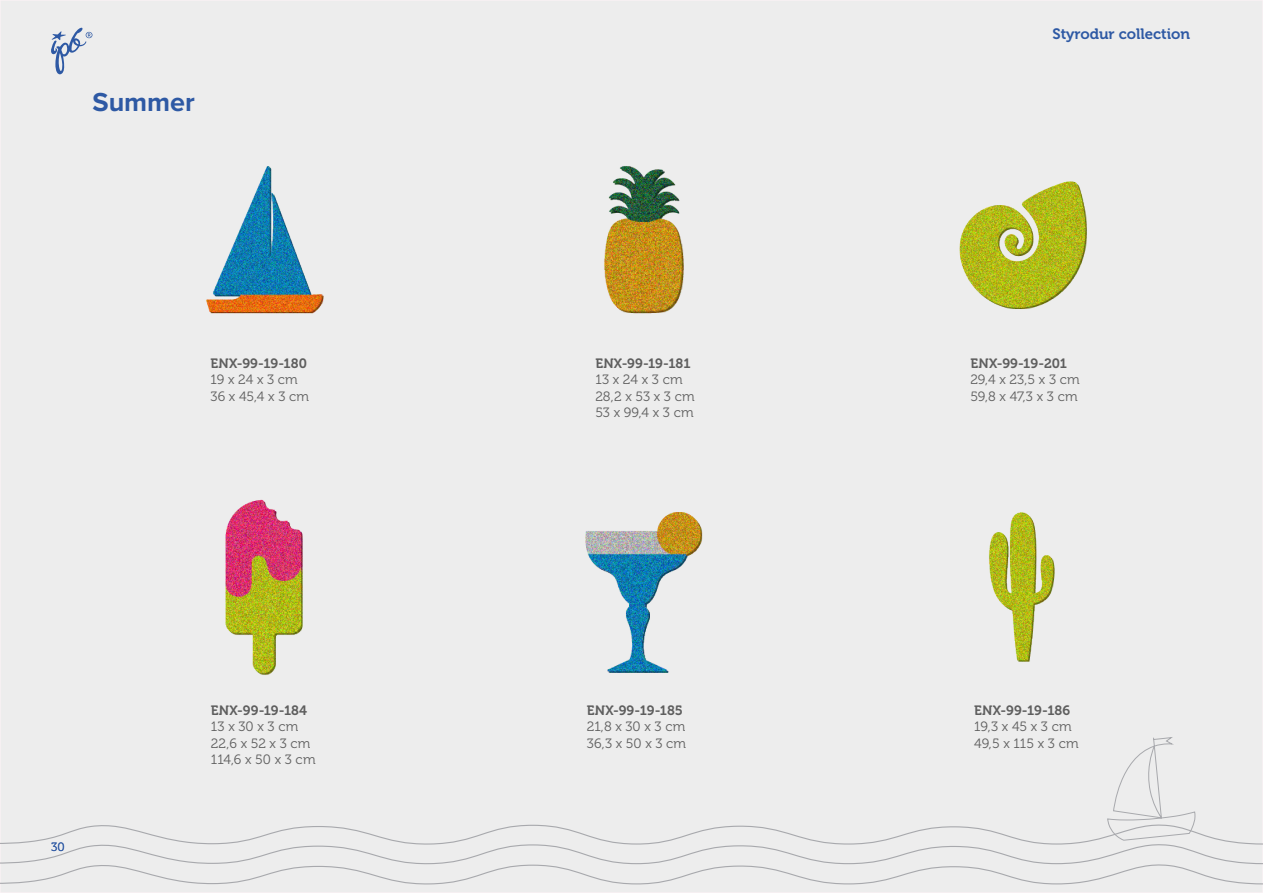
<style>
.page{position:relative;width:1263px;height:893px;background:#ededed}
.page>*{position:absolute;margin:0;border:0;box-sizing:border-box;transform-origin:0 0}
.Nazwa_katalogu_kolek{font:700 27px "Proxima Nova";color:#2e59a4}
.t1{font:15px "Museo 700";color:#2e59a4}
.Wymiary_produktu{font:13.5px "Museo 300";color:#5e5e5e}
.Kod_produktu{font:13.5px "Museo 700";letter-spacing:.005em;color:#5e5e5e}
.Kod_produktu-2{font:13.5px "Museo 300";letter-spacing:.005em;color:#5e5e5e}
.Wymiary_produktu-2{font:13.5px "Museo 700";letter-spacing:.005em;color:#5e5e5e}
.t2{font:12px "Museo 300";color:#2e59a4}
</style>
<div class="page">
<svg style="left:51px;top:28px;width:41px;height:46px"></svg>
<img style="left:585px;top:512px;width:118px;height:161px">
<img style="left:225px;top:499px;width:78px;height:176px">
<img style="left:206px;top:166px;width:118px;height:148px">
<img style="left:989px;top:512px;width:66px;height:150px">
<img style="left:604px;top:166px;width:80px;height:148px">
<img style="left:959px;top:181px;width:128px;height:128px">
<svg style="left:0;top:820px;width:1263px;height:65px"></svg>
<svg style="left:1107px;top:737px;width:89px;height:104px"></svg>
<p class="Nazwa_katalogu_kolek" style="left:92px;top:81px;width:104px">Summer</p>
<p class="Wymiary_produktu-2" style="left:210px;top:356px;width:98px">ENX-99-19-180</p>
<p class="Wymiary_produktu" style="left:210px;top:372px;width:89px">19 x 24 x 3 cm</p>
<p class="Wymiary_produktu" style="left:210px;top:389px;width:100px">36 x 45,4 x 3 cm</p>
<p class="t2" style="left:51px;top:840px;width:15px">30</p>
<p class="Kod_produktu" style="left:211px;top:703px;width:98px">ENX-99-19-184</p>
<p class="Kod_produktu-2" style="left:211px;top:719px;width:89px">13 x 30 x 3 cm</p>
<p class="Kod_produktu-2" style="left:211px;top:736px;width:101px">22,6 x 52 x 3 cm</p>
<p class="Kod_produktu-2" style="left:211px;top:752px;width:106px">114,6 x 50 x 3 cm</p>
<p class="Kod_produktu" style="left:595px;top:356px;width:97px">ENX-99-19-181</p>
<p class="Kod_produktu-2" style="left:595px;top:372px;width:89px">13 x 24 x 3 cm</p>
<p class="Kod_produktu-2" style="left:595px;top:389px;width:101px">28,2 x 53 x 3 cm</p>
<p class="Kod_produktu-2" style="left:595px;top:405px;width:100px">53 x 99,4 x 3 cm</p>
<p class="Kod_produktu" style="left:587px;top:703px;width:98px">ENX-99-19-185</p>
<p class="Wymiary_produktu" style="left:587px;top:719px;width:100px">21,8 x 30 x 3 cm</p>
<p class="Wymiary_produktu" style="left:587px;top:736px;width:101px">36,3 x 50 x 3 cm</p>
<p class="t1" style="left:1052px;top:25px;width:139px">Styrodur collection</p>
<p class="Kod_produktu" style="left:970px;top:356px;width:98px">ENX-99-19-201</p>
<p class="Wymiary_produktu" style="left:970px;top:372px;width:111px">29,4 x 23,5 x 3 cm</p>
<p class="Wymiary_produktu" style="left:970px;top:389px;width:109px">59,8 x 47,3 x 3 cm</p>
<p class="Kod_produktu" style="left:974px;top:703px;width:98px">ENX-99-19-186</p>
<p class="Wymiary_produktu" style="left:974px;top:719px;width:99px">19,3 x 45 x 3 cm</p>
<p class="Wymiary_produktu" style="left:974px;top:736px;width:106px">49,5 x 115 x 3 cm</p>
</div>
